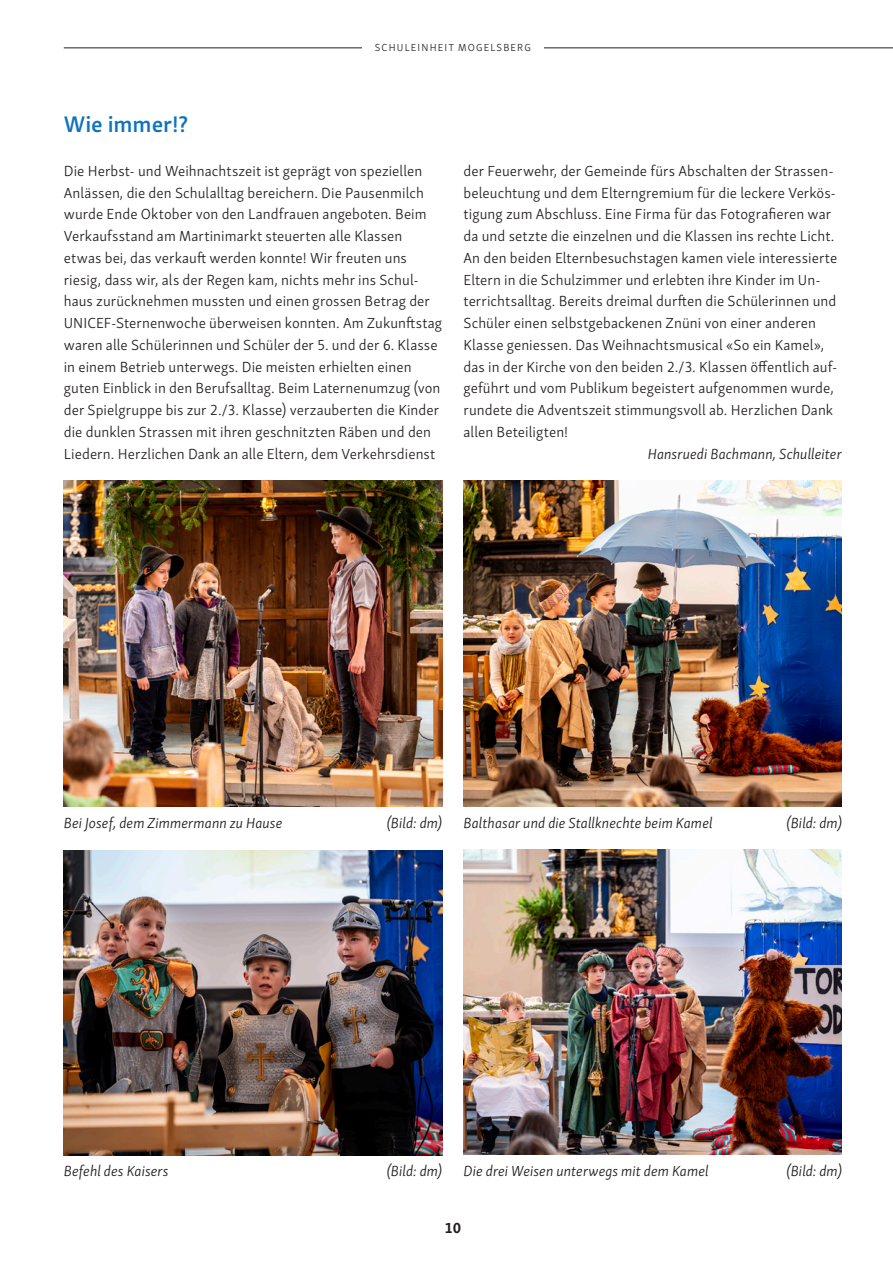
<style>
.page{position:relative;width:893px;height:1263px;background:#fff}
.page>*{position:absolute;margin:0;border:0;box-sizing:border-box;transform-origin:0 0}
.haupttitel{font:600 23.25px "Skolar Sans PE";color:#1074bc}
.Lauftext{font:300 15px/21.8px "Skolar Sans Latn";letter-spacing:.005em;color:#231f20}
.Bildlegende{font:italic 300 15px "Skolar Sans Latn";letter-spacing:.005em;color:#231f20}
.Autor{font:italic 300 15px "Skolar Sans Latn";letter-spacing:.005em;color:#231f20}
.t1{font:700 15px "Skolar Sans Latn";color:#231f20}
.Rubriktitel_Gemeinde{font:300 10.5px "Skolar Sans Latn";letter-spacing:.11em;color:#231f20}
</style>
<div class="page">
<hr style="left:64px;top:48px;width:829px;height:1px;background:#231f20">
<div style="left:362px;top:43px;width:182px;height:8px;background:#fff"></div>
<img style="left:64px;top:480px;width:378px;height:327px">
<img style="left:463px;top:480px;width:379px;height:327px">
<img style="left:64px;top:850px;width:378px;height:306px">
<img style="left:463px;top:850px;width:379px;height:304px">
<p class="Rubriktitel_Gemeinde" style="left:375px;top:40px;width:157px">SCHULEINHEIT MOGELSBERG</p>
<p class="haupttitel" style="left:64px;top:106px;width:126px">Wie immer!?</p>
<p class="Lauftext" style="left:64px;top:159px;width:380px">Die Herbst- und Weihnachtszeit ist geprägt von speziellen Anlässen, die den Schulalltag bereichern. Die Pausenmilch wurde Ende Oktober von den Landfrauen angeboten. Beim Verkaufsstand am Martinimarkt steuerten alle Klassen etwas bei, das verkauft werden konnte! Wir freuten uns riesig, dass wir, als der Regen kam, nichts mehr ins Schul&shy;haus zurücknehmen mussten und einen grossen Betrag der UNICEF-Sternenwoche überweisen konnten. Am Zukunftstag waren alle Schülerinnen und Schüler der 5. und der 6. Klasse in einem Betrieb unterwegs. Die meisten erhielten einen guten Einblick in den Berufsalltag. Beim Laternenumzug (von der Spielgruppe bis zur 2./3. Klasse) verzauberten die Kinder die dunklen Strassen mit ihren geschnitzten Räben und den Liedern. Herzlichen Dank an alle Eltern, dem Verkehrsdienst</p>
<p class="Lauftext" style="left:463px;top:159px;width:375px">der Feuerwehr, der Gemeinde fürs Abschalten der Strassen&shy;beleuchtung und dem Elterngremium für die leckere Verkös&shy;tigung zum Abschluss. Eine Firma für das Fotografieren war da und setzte die einzelnen und die Klassen ins rechte Licht.<br>An den beiden Elternbesuchstagen kamen viele interessierte Eltern in die Schulzimmer und erlebten ihre Kinder im Un&shy;terrichtsalltag. Bereits dreimal durften die Schülerinnen und Schüler einen selbstgebackenen Znüni von einer anderen Klasse geniessen. Das Weihnachtsmusical «So ein Kamel», das in der Kirche von den beiden 2./3. Klassen öffentlich auf&shy;geführt und vom Publikum begeistert aufgenommen wurde, rundete die Adventszeit stimmungsvoll ab. Herzlichen Dank allen Beteiligten!</p>
<p class="Autor" style="left:648px;top:442px;width:196px">Hansruedi Bachmann, Schulleiter</p>
<p class="Bildlegende" style="left:64px;top:812px;width:220px">Bei Josef, dem Zimmermann zu Hause</p>
<p class="Bildlegende" style="left:387px;top:812px;width:57px">(Bild: dm)</p>
<p class="Bildlegende" style="left:463px;top:812px;width:251px">Balthasar und die Stallknechte beim Kamel</p>
<p class="Bildlegende" style="left:787px;top:812px;width:57px">(Bild: dm)</p>
<p class="Bildlegende" style="left:64px;top:1160px;width:106px">Befehl des Kaisers</p>
<p class="Bildlegende" style="left:387px;top:1160px;width:57px">(Bild: dm)</p>
<p class="Bildlegende" style="left:463px;top:1160px;width:247px">Die drei Weisen unterwegs mit dem Kamel</p>
<p class="Bildlegende" style="left:787px;top:1160px;width:57px">(Bild: dm)</p>
<p class="t1" style="left:445px;top:1215px;width:18px">10</p>
</div>
